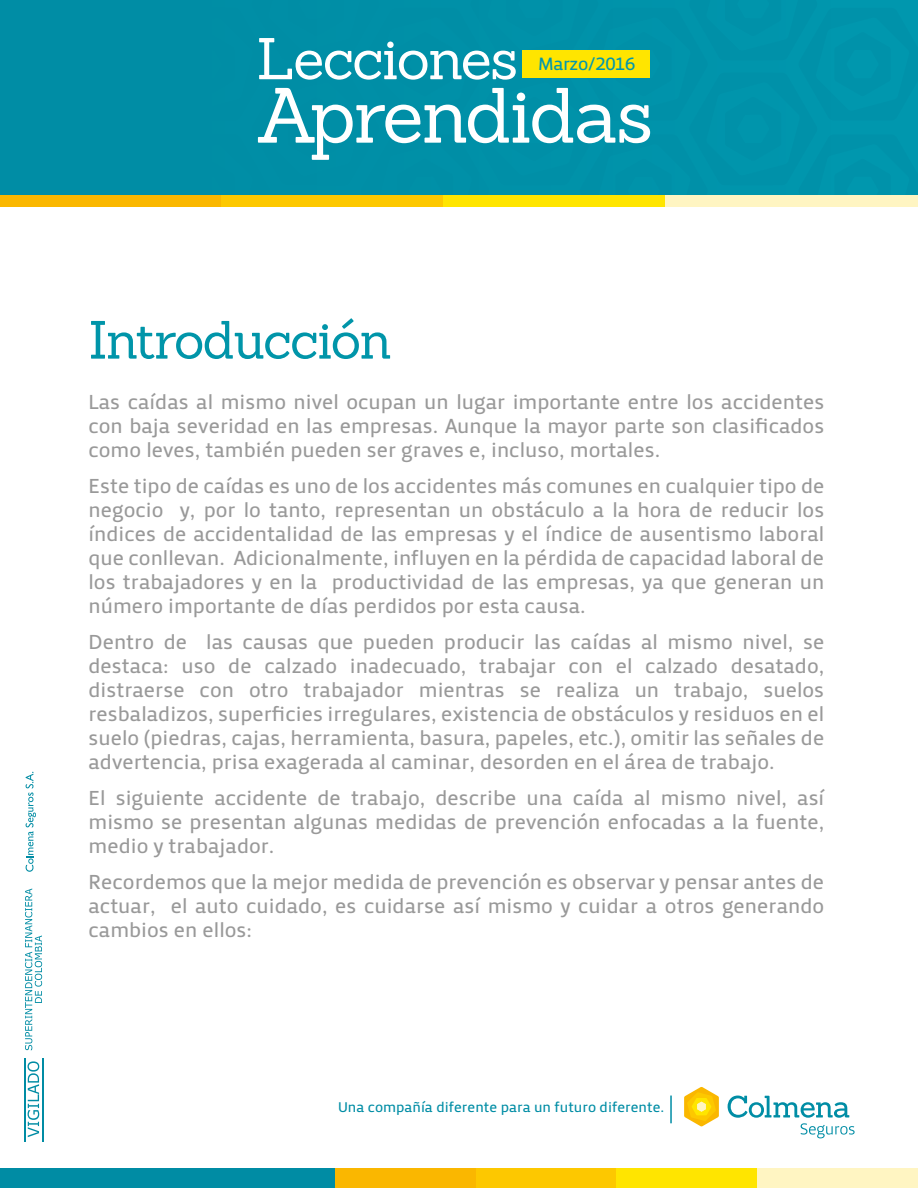
<style>
.page{position:relative;width:918px;height:1188px;background:#fff}
.page>*{position:absolute;margin:0;border:0;box-sizing:border-box;transform-origin:0 0}
.t1{font:76.35px "Sanchez";letter-spacing:-.03em;color:#fff}
.t2{font:57.45px "Sanchez";letter-spacing:-.025em;color:#fff}
.t3{font:52.5px "Sanchez";letter-spacing:-.03em;color:#0095a9}
.t4{font:21px/24px "Priva Two Pro";color:#999;text-align:justify}
.t5{font:18.45px "Priva Two Pro";letter-spacing:-.025em;color:#0097ae}
.t6{font:14.55px "Priva Two Pro";color:#008da5}
</style>
<div class="page">
<div style="left:221px;top:181px;width:222px;height:25px;background:#fdc800"></div>
<div style="left:443px;top:181px;width:222px;height:25px;background:#ffe500"></div>
<div style="left:665px;top:181px;width:253px;height:25px;background:#fff5c2"></div>
<div style="left:0;top:181px;width:221px;height:25px;background:#fab700"></div>
<div style="left:476px;top:1169px;width:140px;height:19px;background:#fdc800"></div>
<div style="left:616px;top:1169px;width:141px;height:19px;background:#ffe500"></div>
<div style="left:757px;top:1169px;width:161px;height:19px;background:#fff5c2"></div>
<div style="left:335px;top:1169px;width:141px;height:19px;background:#fab700"></div>
<div style="left:0;top:1169px;width:335px;height:19px;background:#008ca4"></div>
<svg style="left:728px;top:1096px;width:127px;height:42px"></svg>
<svg style="left:684px;top:1087px;width:35px;height:39px"></svg>
<hr style="left:670px;top:1096px;width:2px;height:27px;background:#008da5">
<svg style="left:25px;top:889px;width:17px;height:161px"></svg>
<svg style="left:28px;top:1061px;width:11px;height:76px"></svg>
<hr style="left:25px;top:1058px;width:1px;height:83px;background:#008ca4">
<hr style="left:42px;top:1058px;width:1px;height:83px;background:#008ca4">
<svg style="left:26px;top:772px;width:10px;height:100px"></svg>
<div style="left:831px;top:0;width:87px;height:194px;background:#0096ad"></div>
<div style="left:0;top:0;width:831px;height:194px;background:#008fa6"></div>
<div style="left:522px;top:50px;width:128px;height:28px;background:#ffe500"></div>
<h2 class="t2" style="left:256px;top:22px;width:263px">Lecciones</h2>
<h1 class="t1" style="left:255px;top:66px;width:400px">Aprendidas</h1>
<p class="t5" style="left:538px;top:52px;width:99px">Marzo/2016</p>
<h3 class="t3" style="left:89px;top:306px;width:305px">Introducción</h3>
<p class="t4" style="left:89px;top:390px;width:737px">Las caídas al mismo nivel ocupan un lugar importante entre los accidentes con baja severidad en las empresas. Aunque la mayor parte son clasificados como leves, también pueden ser graves e, incluso, mortales.</p>
<p class="t4" style="left:89px;top:474px;width:737px">Este tipo de caídas es uno de los accidentes más comunes en cualquier tipo de negocio y, por lo tanto, representan un obstáculo a la hora de reducir los índices de accidentalidad de las empresas y el índice de ausentismo laboral que conllevan. Adicionalmente, influyen en la pérdida de capacidad laboral de los trabajadores y en la productividad de las empresas, ya que generan un número importante de días perdidos por esta causa.</p>
<p class="t4" style="left:89px;top:630px;width:737px">Dentro de las causas que pueden producir las caídas al mismo nivel, se destaca: uso de calzado inadecuado, trabajar con el calzado desatado, distraerse con otro trabajador mientras se realiza un trabajo, suelos resbaladizos, superficies irregulares, existencia de obstáculos y residuos en el suelo (piedras, cajas, herramienta, basura, papeles, etc.), omitir las señales de advertencia, prisa exagerada al caminar, desorden en el área de trabajo.</p>
<p class="t4" style="left:89px;top:786px;width:737px">El siguiente accidente de trabajo, describe una caída al mismo nivel, así mismo se presentan algunas medidas de prevención enfocadas a la fuente, medio y trabajador.</p>
<p class="t4" style="left:89px;top:870px;width:737px">Recordemos que la mejor medida de prevención es observar y pensar antes de actuar, el auto cuidado, es cuidarse así mismo y cuidar a otros generando cambios en ellos:</p>
<p class="t6" style="left:338px;top:1097px;width:328px">Una compañía diferente para un futuro diferente.</p>
</div>
